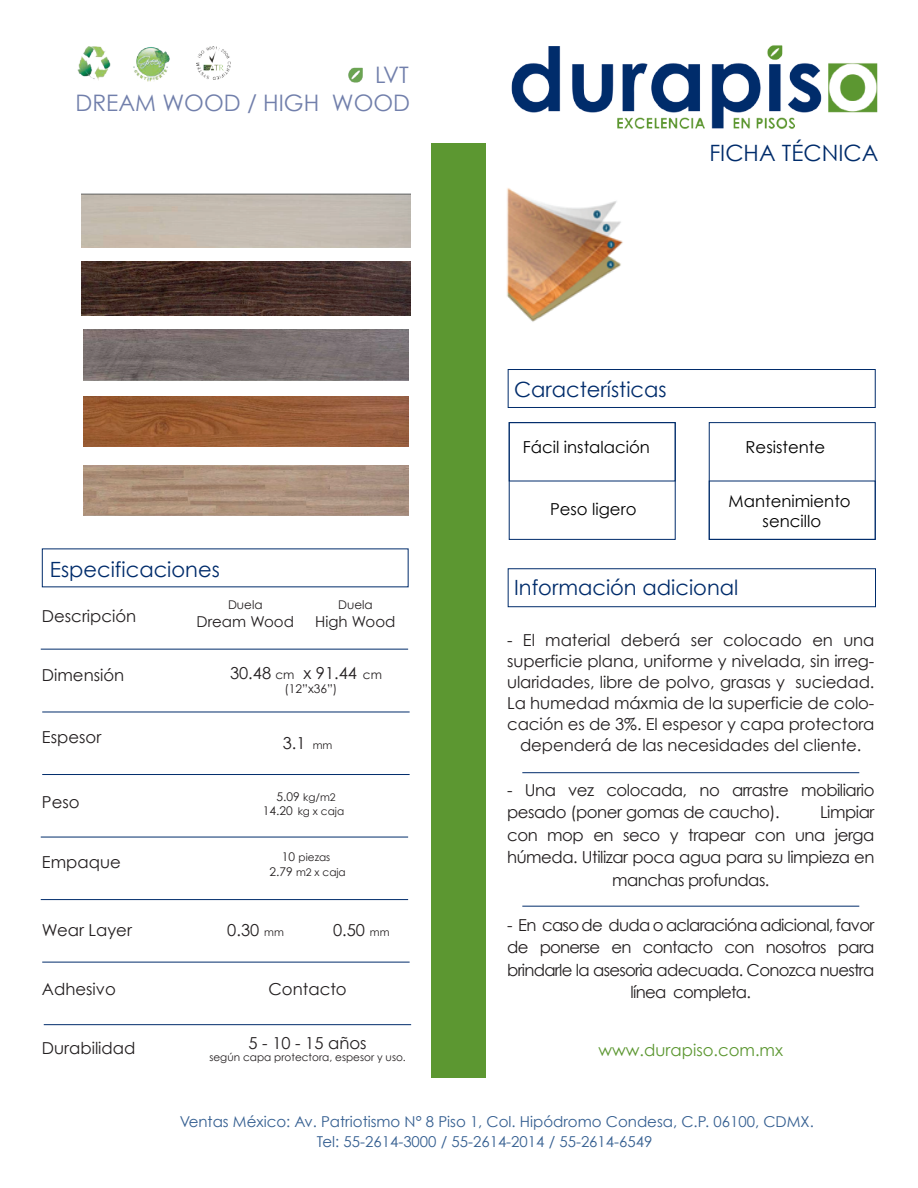
<style>
.page{position:relative;width:918px;height:1188px;background:#fff}
.page>*{position:absolute;margin:0;border:0;box-sizing:border-box;transform-origin:0 0}
.t1{font:22.8px "Century Gothic";color:#717fab}
.t2{font:22.5px "Century Gothic";color:#002c6b}
.t3{font:21px "Century Gothic";color:#002c6b}
.t4{font:16.5px/21px "Century Gothic";letter-spacing:-.005em;color:#231f20;text-align:center}
.t5{font:16.5px/22.5px "Century Gothic";letter-spacing:-.03em;color:#231f20}
.t6{font:16.5px/22.5px "Century Gothic";letter-spacing:-.045em;color:#231f20;text-align:center}
.t7{font:16.5px/19.8px "Century Gothic";color:#000001;text-align:center}
.t8{font:16.5px "Century Gothic";color:#5c9731}
.t9{font:15px/20.1px "Century Gothic";color:#355f91}
.t10{font:15px "Century Gothic";color:#231f20}
.t11{font:12px "Century Gothic";color:#231f20}
.t12{font:10.5px/14.4px "Century Gothic";color:#231f20;text-align:center}
.s1{font-size:12px}
.s2{font-size:10.5px}
</style>
<div class="page">
<div style="left:431px;top:143px;width:54px;height:934px;background:#5c9731"></div>
<hr style="left:41px;top:649px;width:367px;height:1px;background:#002c6b">
<hr style="left:42px;top:712px;width:368px;height:1px;background:#002c6b">
<hr style="left:42px;top:774px;width:368px;height:1px;background:#002c6b">
<hr style="left:41px;top:837px;width:367px;height:1px;background:#002c6b">
<hr style="left:41px;top:899px;width:367px;height:1px;background:#002c6b">
<hr style="left:42px;top:962px;width:368px;height:1px;background:#002c6b">
<hr style="left:44px;top:1024px;width:367px;height:1px;background:#002c6b">
<div style="left:508px;top:369px;width:368px;height:39px;border:1px solid #002c6b"></div>
<div style="left:509px;top:422px;width:167px;height:118px;border:1px solid #002c6b"></div>
<div style="left:709px;top:422px;width:167px;height:118px;border:1px solid #002c6b"></div>
<div style="left:709px;top:481px;width:167px;height:59px;border:1px solid #002c6b"></div>
<div style="left:508px;top:568px;width:368px;height:39px;border:1px solid #002c6b"></div>
<hr style="left:522px;top:772px;width:337px;height:1px;background:#002c6b">
<hr style="left:522px;top:906px;width:337px;height:1px;background:#002c6b">
<img style="left:511px;top:45px;width:367px;height:84px">
<img style="left:349px;top:67px;width:14px;height:16px">
<img style="left:77px;top:46px;width:34px;height:35px">
<img style="left:133px;top:47px;width:37px;height:34px">
<img style="left:197px;top:47px;width:33px;height:33px">
<img style="left:83px;top:330px;width:325px;height:50px">
<img style="left:82px;top:262px;width:328px;height:54px">
<img style="left:83px;top:466px;width:325px;height:50px">
<img style="left:83px;top:397px;width:325px;height:50px">
<img style="left:506px;top:188px;width:117px;height:134px">
<h1 class="t1" style="left:375px;top:59px;width:35px">LVT</h1>
<h1 class="t1" style="left:76px;top:86px;width:336px">DREAM WOOD / HIGH WOOD</h1>
<p class="t3" style="left:50px;top:555px;width:172px">Especificaciones</p>
<p class="t4" style="left:42px;top:605px;width:96px">Descripción</p>
<p class="t11" style="left:228px;top:597px;width:36px">Duela</p>
<p class="t10" style="left:197px;top:611px;width:99px">Dream Wood</p>
<p class="t11" style="left:338px;top:597px;width:36px">Duela</p>
<p class="t10" style="left:315px;top:611px;width:82px">High Wood</p>
<p class="t4" style="left:42px;top:664px;width:84px">Dimensión</p>
<p class="t4" style="left:230px;top:662px;width:153px">30.48 <span class="s1">cm</span> x 91.44 <span class="s1">cm</span></p>
<p class="t11" style="left:285px;top:681px;width:54px">(12”x36”)</p>
<p class="t4" style="left:42px;top:726px;width:61px">Espesor</p>
<p class="t4" style="left:283px;top:733px;width:51px">3.1 <span class="s2">mm</span></p>
<p class="t4" style="left:42px;top:791px;width:39px">Peso</p>
<p class="t4" style="left:42px;top:852px;width:80px">Empaque</p>
<p class="t4" style="left:42px;top:920px;width:92px">Wear Layer</p>
<p class="t12" style="left:263px;top:789px;width:83px"><span class="s1">5.09</span> kg/m2<br><span class="s1">14.20</span> kg x caja</p>
<p class="t12" style="left:269px;top:850px;width:78px"><span class="s1">10</span> piezas<br><span class="s1">2.79</span> m2 x caja</p>
<p class="t4" style="left:227px;top:920px;width:58px">0.30 <span class="s2">mm</span></p>
<p class="t4" style="left:333px;top:920px;width:58px">0.50 <span class="s2">mm</span></p>
<p class="t4" style="left:42px;top:978px;width:75px">Adhesivo</p>
<p class="t4" style="left:269px;top:978px;width:80px">Contacto</p>
<p class="t4" style="left:42px;top:1037px;width:95px">Durabilidad</p>
<p class="t4" style="left:249px;top:1032px;width:120px">5 - 10 - 15 años</p>
<p class="t12" style="left:209px;top:1050px;width:198px">según capa protectora, espesor y uso.</p>
<h2 class="t2" style="left:709px;top:137px;width:171px">FICHA TÉCNICA</h2>
<p class="t3" style="left:514px;top:375px;width:154px">Características</p>
<p class="t7" style="left:523px;top:437px;width:129px">Fácil instalación</p>
<p class="t7" style="left:746px;top:437px;width:81px">Resistente</p>
<p class="t7" style="left:550px;top:499px;width:88px">Peso ligero</p>
<p class="t7" style="left:729px;top:491px;width:124px">Mantenimiento sencillo</p>
<p class="t3" style="left:514px;top:573px;width:226px">Información adicional</p>
<p class="t4" style="left:507px;top:629px;width:369px">- El material deberá ser colocado en una superficie plana, uniforme y nivelada, sin irreg&shy;ularidades, libre de polvo, grasas y suciedad.<br>La humedad máxmia de la superficie de colo&shy;cación es de 3%. El espesor y capa protectora dependerá de las necesidades del cliente.</p>
<p class="t5" style="left:507px;top:778px;width:369px">- Una vez colocada, no arrastre mobiliario pesado (poner gomas de caucho).</p>
<p class="t5" style="left:820px;top:801px;width:56px">Limpiar</p>
<p class="t5" style="left:507px;top:823px;width:369px">con mop en seco y trapear con una jerga</p>
<p class="t5" style="left:507px;top:846px;width:369px">húmeda. Utilizar poca agua para su limpieza en</p>
<p class="t5" style="left:612px;top:868px;width:159px">manchas profundas.</p>
<p class="t6" style="left:507px;top:913px;width:369px">- En caso de duda o aclaracióna adicional, favor de ponerse en contacto con nosotros para brindarle la asesoria adecuada. Conozca nuestra línea completa.</p>
<p class="t8" style="left:599px;top:1039px;width:186px">www.durapiso.com.mx</p>
<p class="t9" style="left:317px;top:1111px;width:499px;text-indent:-137px">Ventas México: Av. Patriotismo N° 8 Piso 1, Col. Hipódromo Condesa, C.P. 06100, CDMX.<br>Tel: 55-2614-3000 / 55-2614-2014 / 55-2614-6549</p>
</div>
